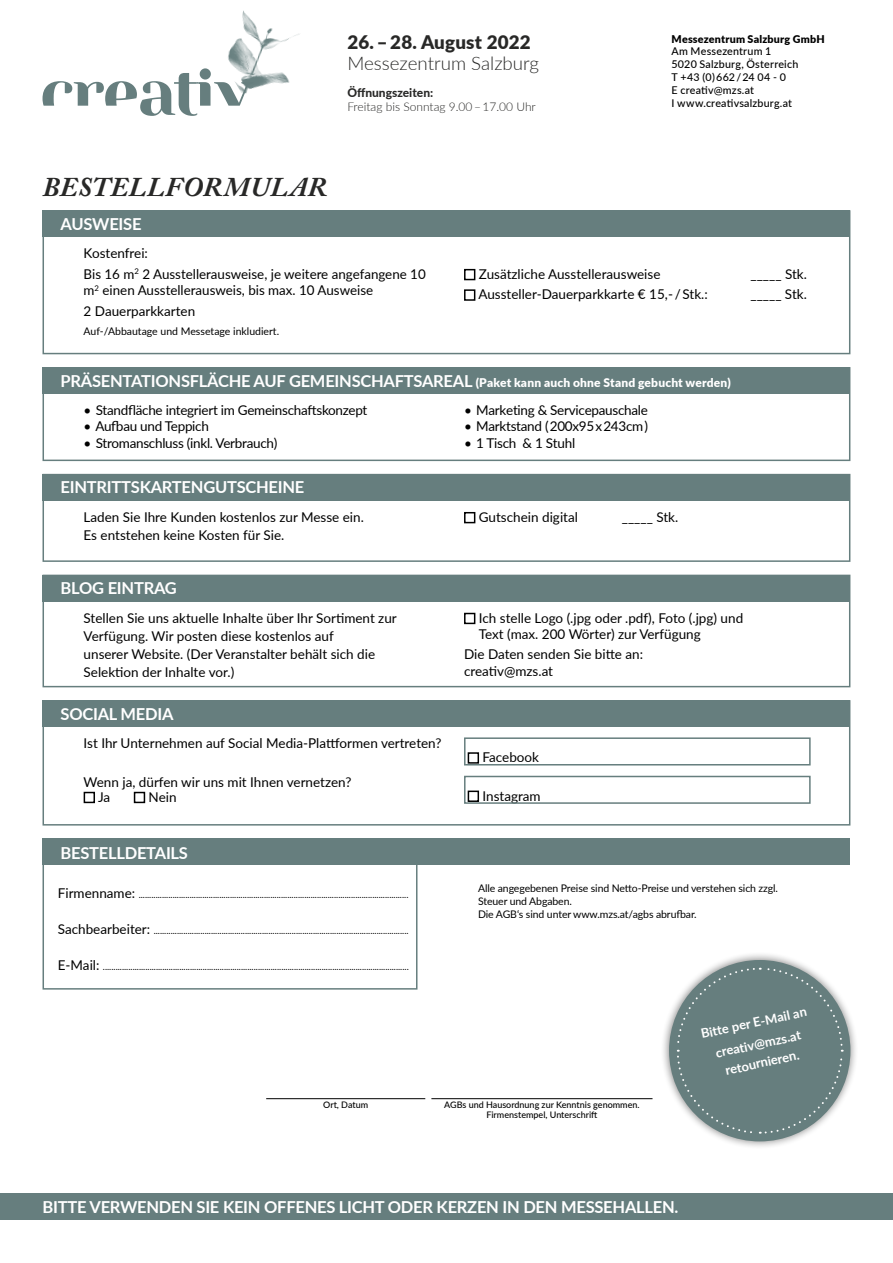
<style>
.page{position:relative;width:893px;height:1263px;background:#fff}
.page>*{position:absolute;margin:0;border:0;box-sizing:border-box;transform-origin:0 0}
.t1{font:italic 700 27px "Adobe Caslon Pro";letter-spacing:.015em;color:#282827}
.t2{font:300 18.75px "Lato";color:#282827}
.t3{font:900 18.75px "Lato";letter-spacing:.01em;color:#282827}
.t4{font:700 16.5px "Lato";letter-spacing:-.015em;color:#fff}
.t5{font:13.5px/18px "Lato";color:#000}
.t6{font:13.5px "Lato";letter-spacing:-.02em;color:#000}
.t7{font:700 12.9px/21.9px "Lato";color:#fff;text-align:center}
.t8{font:300 12px "Lato";color:#282827}
.t9{font:800 12px "Lato";color:#282827}
.t10{font:500 10.65px/12.9px "Lato";letter-spacing:.02em;color:#000}
.t11{font:900 10.65px "Lato";letter-spacing:.02em;color:#000}
.t12{font:10.5px/12.6px "Lato";letter-spacing:-.01em;color:#000}
.t13{font:9px "Lato";color:#000}
.t14{font:500 9px/10.8px "Lato";color:#000;text-align:center}
.s1{font-weight:900;font-size:12px}
.s2{font-size:13.5px}
</style>
<div class="page">
<svg style="left:42px;top:10px;width:258px;height:106px"></svg>
<div style="left:660px;top:951px;width:199px;height:199px;background:#000;opacity:.5"></div>
<div style="left:669px;top:960px;width:181px;height:181px;background:#667e7e;border-radius:50%"></div>
<svg style="left:676px;top:967px;width:168px;height:168px"></svg>
<div style="left:0;top:1193px;width:893px;height:27px;background:#667e7e"></div>
<div style="left:43px;top:853px;width:374px;height:136px;border:2px solid #667e7e"></div>
<div style="left:43px;top:838px;width:807px;height:27px;background:#667e7e"></div>
<div style="left:43px;top:210px;width:807px;height:144px;border:2px solid #667e7e"></div>
<div style="left:43px;top:210px;width:807px;height:27px;background:#667e7e"></div>
<div style="left:464px;top:269px;width:11px;height:11px;border:2px solid #000"></div>
<div style="left:464px;top:289px;width:11px;height:12px;border:2px solid #000"></div>
<div style="left:43px;top:474px;width:807px;height:88px;border:2px solid #667e7e"></div>
<div style="left:43px;top:474px;width:807px;height:27px;background:#667e7e"></div>
<div style="left:464px;top:512px;width:11px;height:11px;border:2px solid #000"></div>
<div style="left:43px;top:575px;width:807px;height:112px;border:2px solid #667e7e"></div>
<div style="left:43px;top:575px;width:807px;height:27px;background:#667e7e"></div>
<div style="left:464px;top:613px;width:11px;height:11px;border:2px solid #000"></div>
<hr style="left:266px;top:1098px;width:159px;height:1px;background:#000">
<hr style="left:431px;top:1098px;width:221px;height:1px;background:#000">
<div style="left:43px;top:700px;width:807px;height:125px;border:2px solid #667e7e"></div>
<div style="left:43px;top:700px;width:807px;height:27px;background:#667e7e"></div>
<div style="left:468px;top:752px;width:11px;height:12px;border:2px solid #000"></div>
<div style="left:468px;top:790px;width:11px;height:12px;border:2px solid #000"></div>
<div style="left:84px;top:792px;width:11px;height:11px;border:2px solid #000"></div>
<div style="left:134px;top:792px;width:11px;height:11px;border:2px solid #000"></div>
<div style="left:464px;top:737px;width:347px;height:28px;border:2px solid #667e7e"></div>
<div style="left:464px;top:776px;width:347px;height:28px;border:2px solid #667e7e"></div>
<div style="left:43px;top:367px;width:807px;height:94px;border:2px solid #667e7e"></div>
<div style="left:43px;top:367px;width:807px;height:27px;background:#667e7e"></div>
<h2 class="t3" style="left:347px;top:28px;width:185px">26. – 28. August 2022</h2>
<h2 class="t2" style="left:347px;top:50px;width:193px">Messezentrum Salzburg</h2>
<p class="t9" style="left:347px;top:84px;width:87px">Öffnungszeiten:</p>
<p class="t8" style="left:347px;top:99px;width:190px">Freitag bis Sonntag 9.00 – 17.00 Uhr</p>
<h1 class="t1" style="left:43px;top:171px;width:286px">BESTELLFORMULAR</h1>
<p class="t4" style="left:61px;top:212px;width:82px">AUSWEISE</p>
<p class="t11" style="left:671px;top:31px;width:155px">Messezentrum Salzburg GmbH</p>
<p class="t10" style="left:671px;top:45px;width:128px">Am Messezentrum 1<br>5020 Salzburg, Österreich<br>T +43 (0) 662 / 24 04 - 0<br>E creativ@mzs.at<br>I www.creativsalzburg.at</p>
<p class="t5" style="left:84px;top:243px;width:344px;line-height:20.4px">Kostenfrei:<br>Bis 16 m<sup>2</sup> 2 Ausstellerausweise, je weitere angefangene 10</p>
<p class="t5" style="left:84px;top:279px;width:291px;line-height:20.4px">m<sup>2</sup> einen Ausstellerausweis, bis max. 10 Ausweise<br>2 Dauerparkkarten</p>
<p class="t12" style="left:84px;top:324px;width:197px">Auf-/Abbautage und Messetage inkludiert.</p>
<p class="t5" style="left:479px;top:264px;width:183px">Zusätzliche Ausstellerausweise</p>
<p class="t5" style="left:750px;top:264px;width:58px">_____ Stk.</p>
<p class="t5" style="left:478px;top:285px;width:231px">Aussteller-Dauerparkkarte € 15,- / Stk.:</p>
<p class="t5" style="left:750px;top:285px;width:58px">_____ Stk.</p>
<p class="t4" style="left:61px;top:368px;width:672px">PRÄSENTATIONSFLÄCHE AUF GEMEINSCHAFTSAREAL <span class="s1">(Paket kann auch ohne Stand gebucht werden)</span></p>
<p class="t6" style="left:84px;top:401px;width:285px">• Standfläche integriert im Gemeinschaftskonzept</p>
<p class="t6" style="left:84px;top:417px;width:127px">• Aufbau und Teppich</p>
<p class="t6" style="left:84px;top:433px;width:195px">• Stromanschluss (inkl. Verbrauch)</p>
<p class="t6" style="left:464px;top:401px;width:185px">• Marketing &amp; Servicepauschale</p>
<p class="t6" style="left:464px;top:417px;width:185px">• Marktstand ( 200x95 x 243cm )</p>
<p class="t6" style="left:464px;top:433px;width:113px">• 1 Tisch &amp; 1 Stuhl</p>
<p class="t4" style="left:61px;top:475px;width:245px">EINTRITTSKARTENGUTSCHEINE</p>
<p class="t5" style="left:84px;top:507px;width:282px">Laden Sie Ihre Kunden kostenlos zur Messe ein.</p>
<p class="t5" style="left:479px;top:507px;width:101px">Gutschein digital</p>
<p class="t5" style="left:622px;top:507px;width:58px">_____ Stk.</p>
<p class="t5" style="left:84px;top:525px;width:202px">Es entstehen keine Kosten für Sie.</p>
<p class="t4" style="left:61px;top:576px;width:118px">BLOG EINTRAG</p>
<p class="t5" style="left:84px;top:608px;width:315px">Stellen Sie uns aktuelle Inhalte über Ihr Sortiment zur Verfügung. Wir posten diese kostenlos auf<br>unserer Website. (Der Veranstalter behält sich die Selektion der Inhalte vor.)</p>
<p class="t5" style="left:479px;top:609px;width:266px;line-height:16.2px">Ich stelle Logo (.jpg oder .pdf), Foto (.jpg) und<br>Text (max. 200 Wörter) zur Verfügung</p>
<p class="t5" style="left:464px;top:646px;width:181px;line-height:16.2px">Die Daten senden Sie bitte an: creativ@mzs.at</p>
<p class="t4" style="left:61px;top:701px;width:114px">SOCIAL MEDIA</p>
<p class="t5" style="left:84px;top:734px;width:359px">Ist Ihr Unternehmen auf Social Media-Plattformen vertreten?</p>
<p class="t5" style="left:84px;top:772px;width:269px">Wenn ja, dürfen wir uns mit Ihnen vernetzen?</p>
<p class="t5" style="left:482px;top:748px;width:58px">Facebook</p>
<p class="t5" style="left:98px;top:787px;width:14px">Ja</p>
<p class="t5" style="left:149px;top:787px;width:29px">Nein</p>
<p class="t5" style="left:482px;top:786px;width:60px">Instagram</p>
<p class="t4" style="left:61px;top:841px;width:129px">BESTELLDETAILS</p>
<p class="t13" style="left:58px;top:888px;width:352px"><span class="s2">Firmenname:</span> ...............................................................................................................................</p>
<p class="t13" style="left:58px;top:924px;width:352px"><span class="s2">Sachbearbeiter:</span> ........................................................................................................................</p>
<p class="t13" style="left:58px;top:960px;width:352px"><span class="s2">E-Mail:</span> ................................................................................................................................................</p>
<p class="t12" style="left:478px;top:882px;width:301px">Alle angegebenen Preise sind Netto-Preise und verstehen sich zzgl.<br>Steuer und Abgaben.<br>Die AGB‘s sind unter www.mzs.at/agbs abrufbar.</p>
<p class="t7" style="left:699px;top:1022px;width:109px;rotate:-12deg">Bitte per E-Mail an creativ@mzs.at</p>
<p class="t7" style="left:723px;top:1059px;width:77px;rotate:-12deg">retournieren.</p>
<p class="t14" style="left:323px;top:1098px;width:46px">Ort, Datum</p>
<p class="t14" style="left:444px;top:1098px;width:197px">AGBs und Hausordnung zur Kenntnis genommen.<br>Firmenstempel, Unterschrift</p>
<p class="t4" style="left:43px;top:1195px;width:637px">BITTE VERWENDEN SIE KEIN OFFENES LICHT ODER KERZEN IN DEN MESSEHALLEN.</p>
</div>
